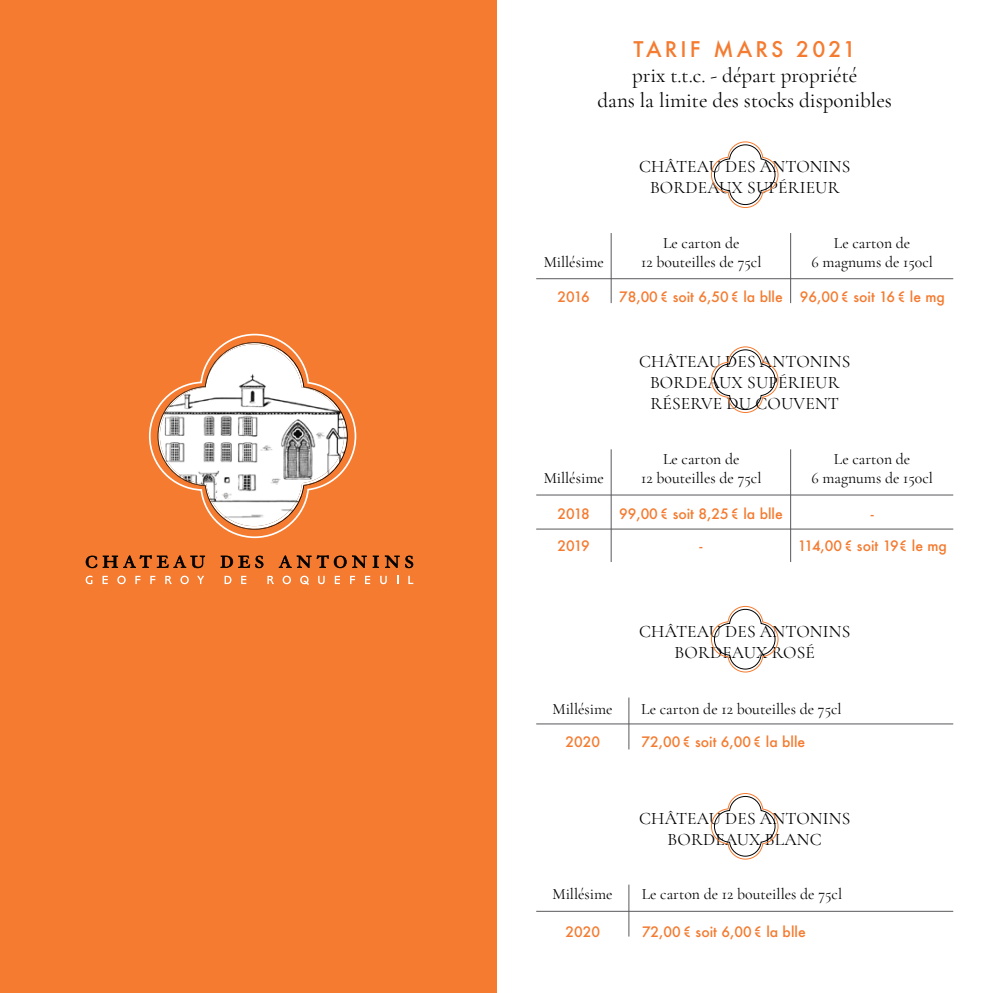
<style>
.page{position:relative;width:993px;height:993px;background:#fff}
.page>*{position:absolute;margin:0;border:0;box-sizing:border-box;transform-origin:0 0}
.t1{font:21px/25.2px "Cormorant Garamond";color:#000;text-align:center}
.t2{font:500 21px "Futura";letter-spacing:.15em;color:#f47b30}
.t3{font:17.5px/21px "Cormorant Garamond";letter-spacing:.01em;color:#000;text-align:center}
.t4{font:15.75px/18.9px "Cormorant Garamond";color:#000;text-align:center}
.t5{font:500 14px "Futura";color:#f47b30}
</style>
<div class="page">
<div style="left:0;top:0;width:496px;height:992px;background:#f47b30"></div>
<svg style="left:86px;top:575px;width:6px;height:9px"></svg>
<svg style="left:102px;top:575px;width:6px;height:9px"></svg>
<svg style="left:117px;top:575px;width:9px;height:9px"></svg>
<svg style="left:135px;top:575px;width:5px;height:9px"></svg>
<svg style="left:150px;top:575px;width:5px;height:9px"></svg>
<svg style="left:165px;top:575px;width:7px;height:9px"></svg>
<svg style="left:180px;top:575px;width:9px;height:9px"></svg>
<svg style="left:197px;top:575px;width:7px;height:9px"></svg>
<svg style="left:224px;top:575px;width:7px;height:9px"></svg>
<svg style="left:241px;top:575px;width:5px;height:9px"></svg>
<svg style="left:267px;top:575px;width:7px;height:9px"></svg>
<svg style="left:282px;top:575px;width:9px;height:9px"></svg>
<svg style="left:300px;top:575px;width:9px;height:9px"></svg>
<svg style="left:318px;top:575px;width:6px;height:9px"></svg>
<svg style="left:334px;top:575px;width:6px;height:9px"></svg>
<svg style="left:350px;top:575px;width:5px;height:9px"></svg>
<svg style="left:365px;top:575px;width:5px;height:9px"></svg>
<svg style="left:380px;top:575px;width:6px;height:9px"></svg>
<svg style="left:408px;top:575px;width:5px;height:9px"></svg>
<svg style="left:86px;top:555px;width:11px;height:13px"></svg>
<svg style="left:103px;top:555px;width:102px;height:13px"></svg>
<svg style="left:220px;top:555px;width:43px;height:13px"></svg>
<svg style="left:279px;top:555px;width:67px;height:13px"></svg>
<svg style="left:352px;top:555px;width:47px;height:12px"></svg>
<svg style="left:405px;top:555px;width:8px;height:13px"></svg>
<svg style="left:149px;top:333px;width:207px;height:205px"></svg>
<hr style="left:536px;top:278px;width:416px;height:1px;background:#58585b">
<hr style="left:536px;top:494px;width:416px;height:1px;background:#58585b">
<hr style="left:536px;top:528px;width:416px;height:1px;background:#58585b">
<hr style="left:610px;top:233px;width:1px;height:70px;background:#58585b">
<hr style="left:610px;top:449px;width:1px;height:113px;background:#58585b">
<hr style="left:790px;top:233px;width:1px;height:70px;background:#58585b">
<hr style="left:790px;top:449px;width:1px;height:113px;background:#58585b">
<svg style="left:711px;top:141px;width:67px;height:67px"></svg>
<svg style="left:711px;top:346px;width:67px;height:67px"></svg>
<hr style="left:536px;top:723px;width:416px;height:1px;background:#58585b">
<hr style="left:628px;top:697px;width:1px;height:52px;background:#58585b">
<svg style="left:711px;top:605px;width:67px;height:67px"></svg>
<hr style="left:536px;top:910px;width:416px;height:1px;background:#58585b">
<hr style="left:628px;top:884px;width:1px;height:52px;background:#58585b">
<svg style="left:711px;top:793px;width:67px;height:66px"></svg>
<h1 class="t2" style="left:633px;top:35px;width:224px">TARIF MARS 2021</h1>
<h1 class="t1" style="left:597px;top:63px;width:296px">prix t.t.c. - départ propriété<br>dans la limite des stocks disponibles</h1>
<p class="t3" style="left:639px;top:156px;width:213px">CHÂTEAU DES ANTONINS<br>BORDEAUX SUPÉRIEUR</p>
<p class="t4" style="left:543px;top:252px;width:62px">Millésime</p>
<p class="t5" style="left:557px;top:287px;width:34px">2016</p>
<p class="t4" style="left:641px;top:233px;width:122px">Le carton de<br>12 bouteilles de 75cl</p>
<p class="t5" style="left:619px;top:287px;width:165px">78,00€ soit 6,50€ la blle</p>
<p class="t4" style="left:811px;top:233px;width:123px">Le carton de<br>6 magnums de 150cl</p>
<p class="t5" style="left:799px;top:287px;width:147px">96,00€ soit 16€ le mg</p>
<p class="t3" style="left:639px;top:350px;width:213px">CHÂTEAU DES ANTONINS<br>BORDEAUX SUPÉRIEUR<br>RÉSERVE DU COUVENT</p>
<p class="t4" style="left:543px;top:468px;width:62px">Millésime</p>
<p class="t5" style="left:557px;top:504px;width:34px">2018</p>
<p class="t5" style="left:557px;top:536px;width:34px">2019</p>
<p class="t4" style="left:641px;top:449px;width:122px">Le carton de<br>12 bouteilles de 75cl</p>
<p class="t5" style="left:619px;top:504px;width:165px">99,00€ soit 8,25€ la blle</p>
<p class="t5" style="left:699px;top:536px;width:5px">-</p>
<p class="t4" style="left:811px;top:449px;width:123px">Le carton de<br>6 magnums de 150cl</p>
<p class="t5" style="left:870px;top:504px;width:5px">-</p>
<p class="t5" style="left:797px;top:536px;width:150px">114,00€ soit 19€ le mg</p>
<p class="t3" style="left:639px;top:620px;width:213px">CHÂTEAU DES ANTONINS<br>BORDEAUX ROSÉ</p>
<p class="t4" style="left:552px;top:699px;width:62px">Millésime</p>
<p class="t4" style="left:641px;top:699px;width:202px">Le carton de 12 bouteilles de 75cl</p>
<p class="t5" style="left:565px;top:732px;width:36px">2020</p>
<p class="t5" style="left:641px;top:732px;width:165px">72,00€ soit 6,00€ la blle</p>
<p class="t3" style="left:639px;top:807px;width:213px">CHÂTEAU DES ANTONINS<br>BORDEAUX BLANC</p>
<p class="t4" style="left:552px;top:884px;width:62px">Millésime</p>
<p class="t4" style="left:641px;top:884px;width:202px">Le carton de 12 bouteilles de 75cl</p>
<p class="t5" style="left:565px;top:921px;width:36px">2020</p>
<p class="t5" style="left:641px;top:921px;width:165px">72,00€ soit 6,00€ la blle</p>
</div>
